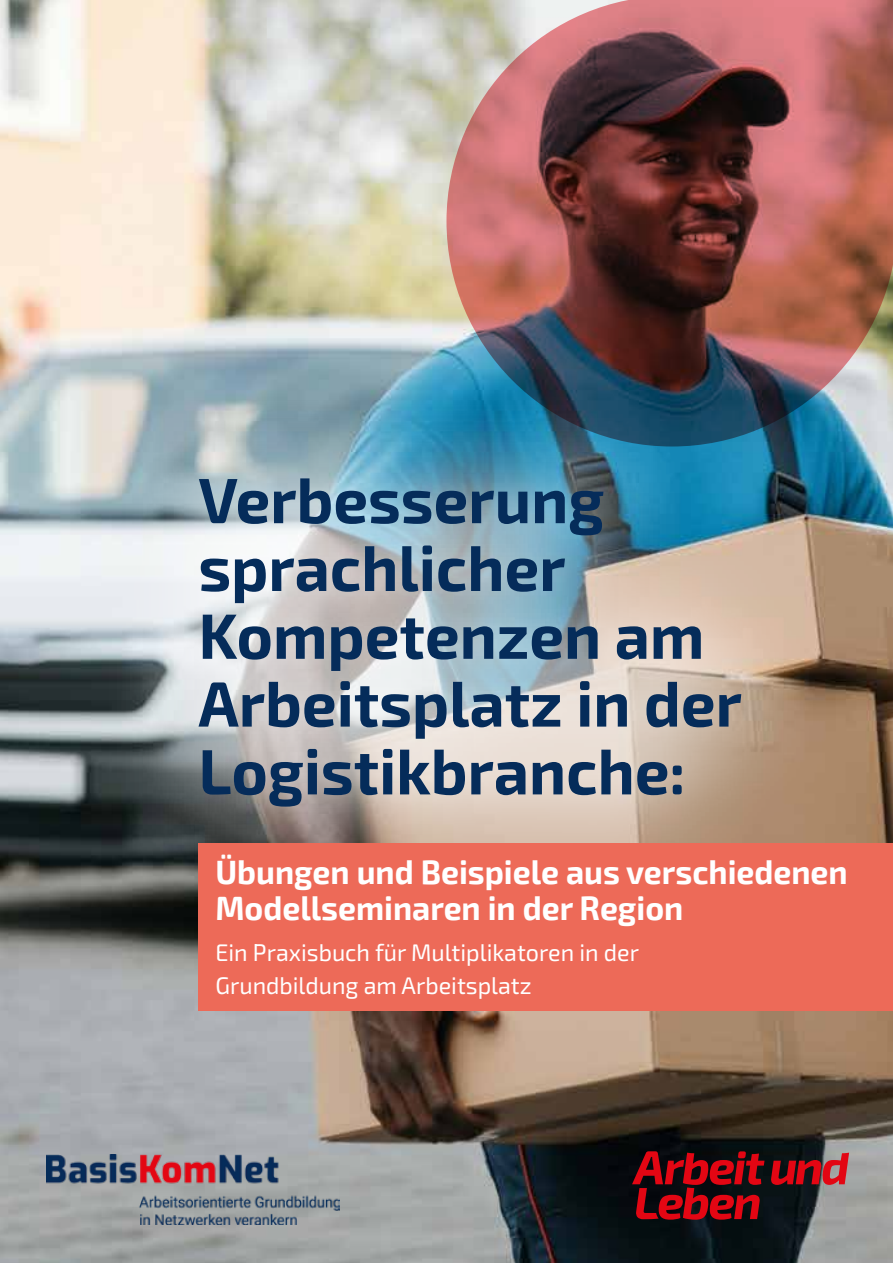
<style>
.page{position:relative;width:893px;height:1263px;background:#fff}
.page>*{position:absolute;margin:0;border:0;box-sizing:border-box;transform-origin:0 0}
.t1{font:700 63.9px/67.8px "Exo 2";color:#052c5a}
.t2{font:700 33px/36px "Exo 2";color:#fff}
.t3{font:24px/33px "Exo 2";color:#fff}
</style>
<div class="page">
<img style="left:0;top:0;width:893px;height:1263px">
<svg style="left:771px;top:1153px;width:78px;height:32px;background:#8d232a"></svg>
<svg style="left:632px;top:1151px;width:132px;height:69px;background:#690911"></svg>
<img style="left:108px;top:388px;width:720px;height:509px">
<img style="left:47px;top:1154px;width:293px;height:70px">
<div style="left:198px;top:843px;width:695px;height:168px;background:#ed6a58"></div>
<img style="left:446px;top:0;width:447px;height:446px">
<p class="t1" style="left:198px;top:468px;width:545px">Verbesserung sprachlicher<br>Kompetenzen am<br>Arbeitsplatz in der<br>Logistikbranche:</p>
<p class="t2" style="left:215px;top:855px;width:634px">Übungen und Beispiele aus verschiedenen<br>Modellseminaren in der Region</p>
<p class="t3" style="left:215px;top:935px;width:425px">Ein Praxisbuch für Multiplikatoren in der<br>Grundbildung am Arbeitsplatz</p>
</div>
